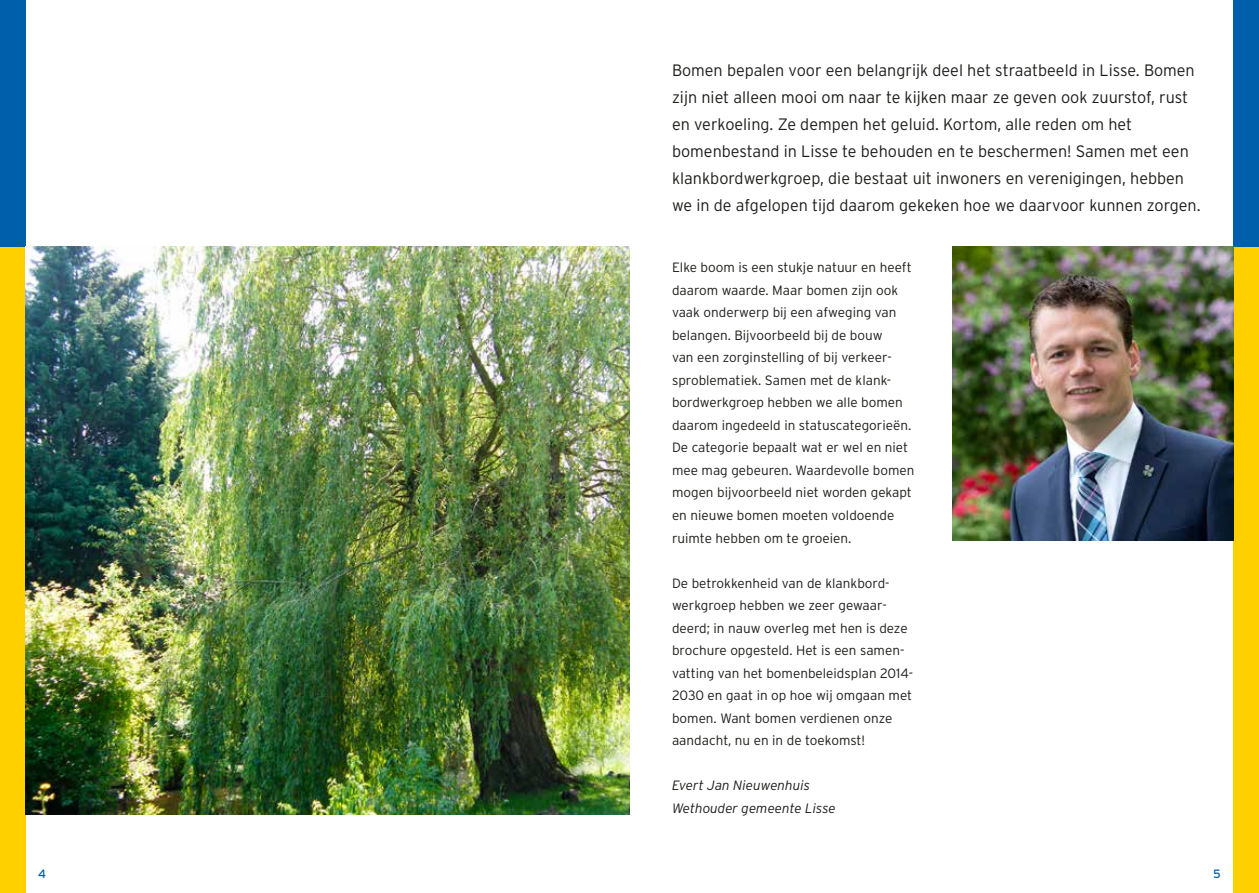
<style>
.page{position:relative;width:1259px;height:893px;background:#fff}
.page>*{position:absolute;margin:0;border:0;box-sizing:border-box;transform-origin:0 0}
.t1{font:300 16.5px/27px "Interstate Plus";color:#1d1d1b}
.t2{font:300 13.5px/22.5px "Interstate";color:#1d1d1b}
.t3{font:italic 300 13.5px/22.5px "Interstate";color:#1d1d1b}
.t4{font:12px "Interstate";color:#005faa}
</style>
<div class="page">
<div style="left:0;top:247px;width:26px;height:646px;background:#ffd000"></div>
<div style="left:0;top:0;width:26px;height:247px;background:#005faa"></div>
<div style="left:1233px;top:247px;width:26px;height:646px;background:#ffd000"></div>
<div style="left:1233px;top:0;width:26px;height:247px;background:#005faa"></div>
<img style="left:952px;top:247px;width:281px;height:293px">
<img style="left:26px;top:247px;width:603px;height:567px">
<p class="t1" style="left:672px;top:56px;width:530px">Bomen bepalen voor een belangrijk deel het straatbeeld in Lisse. Bomen zijn niet alleen mooi om naar te kijken maar ze geven ook zuurstof, rust en verkoeling. Ze dempen het geluid. Kortom, alle reden om het bomenbestand in Lisse te behouden en te beschermen! Samen met een klankbordwerkgroep, die bestaat uit inwoners en verenigingen, hebben we in de afgelopen tijd daarom gekeken hoe we daarvoor kunnen zorgen.</p>
<p class="t2" style="left:672px;top:256px;width:244px">Elke boom is een stukje natuur en heeft daarom waarde. Maar bomen zijn ook vaak onderwerp bij een afweging van belangen. Bijvoorbeeld bij de bouw<br>van een zorginstelling of bij verkeer&shy;sproblematiek. Samen met de klank&shy;bordwerkgroep hebben we alle bomen daarom ingedeeld in statuscategorieën.<br>De categorie bepaalt wat er wel en niet mee mag gebeuren. Waardevolle bomen mogen bijvoorbeeld niet worden gekapt en nieuwe bomen moeten voldoende ruimte hebben om te groeien.</p>
<p class="t2" style="left:672px;top:571px;width:242px">De betrokkenheid van de klankbord&shy;werkgroep hebben we zeer gewaar&shy;deerd; in nauw overleg met hen is deze brochure opgesteld. Het is een samen&shy;vatting van het bomenbeleidsplan 2014- 2030 en gaat in op hoe wij omgaan met bomen. Want bomen verdienen onze aandacht, nu en in de toekomst!</p>
<p class="t3" style="left:672px;top:774px;width:165px">Evert Jan Nieuwenhuis<br>Wethouder gemeente Lisse</p>
<p class="t4" style="left:38px;top:867px;width:10px">4</p>
<p class="t4" style="left:1213px;top:867px;width:9px">5</p>
</div>
